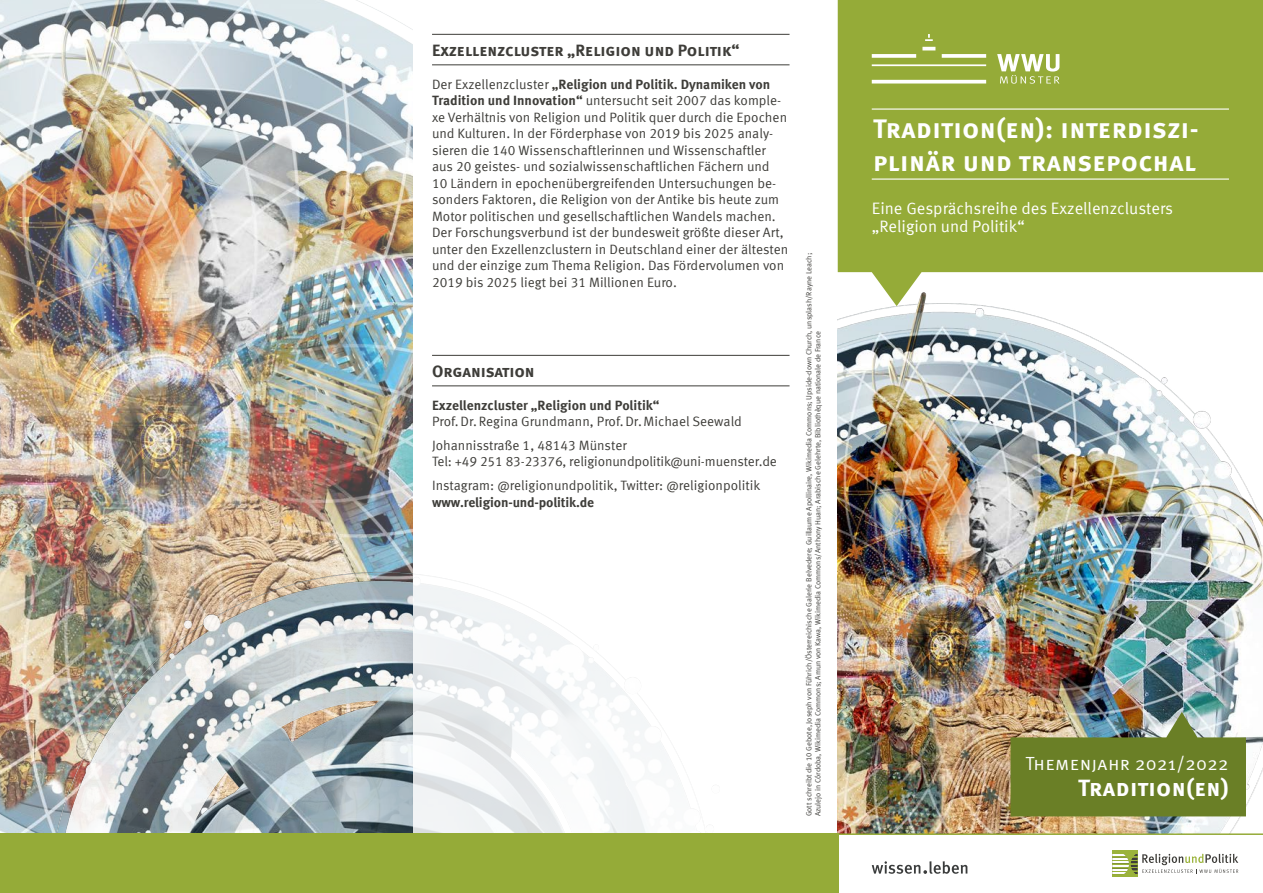
<style>
.page{position:relative;width:1263px;height:893px;background:#fff}
.page>*{position:absolute;margin:0;border:0;box-sizing:border-box;transform-origin:0 0}
.t1{font:700 27px/32.4px "Meta Sc Offc Pro";letter-spacing:.02em;color:#fff}
.t2{font:700 23.7px "Meta Sc Offc Pro";letter-spacing:.02em;color:#fff}
.t3{font:19.05px "Meta Sc Offc Pro Norm";letter-spacing:.02em;color:#fff}
.Art_der_Veranstaltun{font:16.5px/18px "Meta Offc Pro Norm";color:#fff}
.Titel{font:700 16.5px "Meta Sc Offc Pro";letter-spacing:-.005em;color:#3e3d39}
.Fließtext{font:13.5px/16.5px "Meta Offc Pro Norm";color:#3e3d39}
.Fließtext-2{font:700 13.5px "Meta Offc Pro";letter-spacing:-.01em;color:#3e3d39}
.t4{font:7.5px/9px "Meta Offc Pro Norm";color:#3e3d39}
.s1{font-family:"Meta Offc Pro";font-weight:700}
</style>
<div class="page">
<div style="left:1112px;top:851px;width:25px;height:26px;background:#9bb33b"></div>
<svg style="left:1112px;top:854px;width:126px;height:22px"></svg>
<img style="left:838px;top:306px;width:425px;height:527px">
<svg style="left:872px;top:861px;width:95px;height:13px"></svg>
<img style="left:1010px;top:712px;width:236px;height:104px">
<hr style="left:838px;top:833px;width:425px;height:2px;background:#95ab38">
<img style="left:0;top:0;width:412px;height:833px">
<img style="left:22px;top:533px;width:653px;height:300px">
<svg style="left:838px;top:0;width:425px;height:306px;background:#a1b44e"></svg>
<svg style="left:872px;top:34px;width:187px;height:50px;background:#a8ba5c"></svg>
<hr style="left:872px;top:108px;width:357px;height:2px;background:#fff">
<hr style="left:872px;top:179px;width:357px;height:1px;background:#fff">
<div style="left:0;top:833px;width:838px;height:60px;background:#95ab38"></div>
<hr style="left:432px;top:34px;width:357px;height:1px;background:#3e3d39">
<hr style="left:432px;top:64px;width:357px;height:1px;background:#3e3d39">
<hr style="left:432px;top:355px;width:357px;height:1px;background:#3e3d39">
<hr style="left:432px;top:385px;width:357px;height:1px;background:#3e3d39">
<p class="Titel" style="left:432px;top:37px;width:309px">Exzellenzcluster „Religion und Politik“</p>
<p class="Fließtext" style="left:432px;top:75px;width:358px">Der Exzellenzcluster <span class="s1">„Religion und Politik. Dynamiken von Tradition und Innovation“</span> untersucht seit 2007 das komple&shy;xe Verhältnis von Religion und Politik quer durch die Epochen und Kulturen. In der Förderphase von 2019 bis 2025 analy&shy;sieren die 140 Wissenschaftlerinnen und Wissenschaftler aus 20 geistes- und sozialwissenschaftlichen Fächern und 10 Ländern in epochenübergreifenden Untersuchungen be&shy;sonders Faktoren, die Religion von der Antike bis heute zum Motor politischen und gesellschaftlichen Wandels machen.<br>Der Forschungsverbund ist der bundesweit größte dieser Art, unter den Exzellenzclustern in Deutschland einer der ältesten und der einzige zum Thema Religion. Das Fördervolumen von 2019 bis 2025 liegt bei 31 Millionen Euro.</p>
<p class="Titel" style="left:432px;top:358px;width:104px">Organisation</p>
<p class="Fließtext-2" style="left:432px;top:395px;width:229px">Exzellenzcluster „Religion und Politik“</p>
<p class="Fließtext" style="left:432px;top:409px;width:311px;line-height:24px">Prof.Dr.Regina Grundmann, Prof.Dr.Michael Seewald<br>Johannisstraße 1, 48143 Münster</p>
<p class="Fließtext" style="left:432px;top:453px;width:346px">Tel: +49 251 83-23376, religionundpolitik@uni-muenster.de</p>
<p class="Fließtext" style="left:432px;top:477px;width:330px">Instagram: @religionundpolitik, Twitter: @religionpolitik</p>
<p class="Fließtext-2" style="left:432px;top:491px;width:164px">www.religion-und-politik.de</p>
<p class="t4" style="left:804px;top:816px;width:565px;rotate:-90deg">Gott schreibt die 10 Gebote, Joseph von Führich/Österreichische Galerie Belvedere; Guillaume Apollinaire, Wikimedia Commons; Upside-down Church, unsplash/Rayne Leach;<br>Azulejo in Córdoba, Wikimedia Commons; Amun von Kawa, Wikimedia Commons/Anthony Huan; Arabische Gelehrte, Bibliothèque nationale de France</p>
<p class="t1" style="left:873px;top:111px;width:327px">Tradition(en): interdiszi&shy;plinär und transepochal</p>
<p class="Art_der_Veranstaltun" style="left:872px;top:198px;width:303px">Eine Gesprächsreihe des Exzellenzclusters „Religion und Politik“</p>
<p class="t3" style="left:1025px;top:749px;width:205px">Themenjahr 2021/2022</p>
<p class="t2" style="left:1078px;top:770px;width:152px">Tradition(en)</p>
</div>
